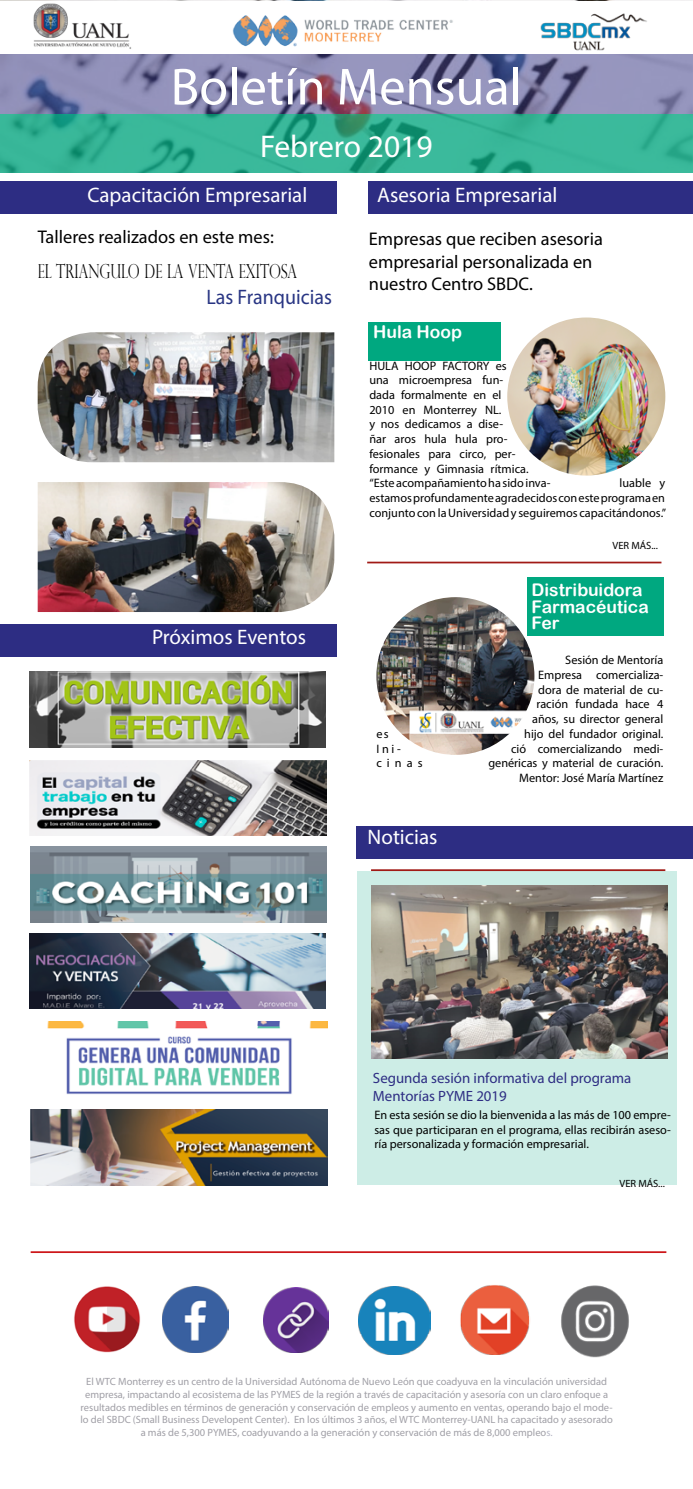
<style>
.page{position:relative;width:693px;height:1489px;background:#fff}
.page>*{position:absolute;margin:0;border:0;box-sizing:border-box;transform-origin:0 0}
.t1{font:52.5px "Myriad Pro";color:#fff}
.t2{font:31.5px "Myriad Pro";color:#fff}
.t3{font:21px "Myriad Pro";color:#fff}
.t4{font:21px "Myriad Pro";color:#283583;scale:.95 1}
.t5{font:300 19.25px "Perpetua Titling";color:#000;scale:.72 1}
.t6{font:18.38px/22.1px "Myriad Pro";color:#000}
.t7{font:17.5px/16.6px "Arial Rounded MT Bold";color:#fff}
.t8{font:14.88px/17.8px "Myriad Pro";color:#2d2d83}
.t9{font:12.25px/14.7px "Myriad Pro";color:#000;text-align:justify}
.t10{font:10.5px/12.6px "Myriad Pro";color:#a09fa6;text-align:center}
.t11{font:10.5px "Myriad Pro";color:#000}
.s1{color:#b5b6c5}
</style>
<div class="page">
<div style="left:358px;top:871px;width:319px;height:313px;background:#cdede6"></div>
<div style="left:369px;top:322px;width:132px;height:38px;background:#00a880"></div>
<svg style="left:0;top:54px;width:692px;height:60px;background:#8784ad"></svg>
<svg style="left:0;top:114px;width:692px;height:58px;background:#34b294"></svg>
<div style="left:369px;top:182px;width:324px;height:32px;background:#2d2d83"></div>
<div style="left:0;top:182px;width:336px;height:32px;background:#2d2d83"></div>
<img style="left:232px;top:15px;width:221px;height:32px">
<img style="left:540px;top:13px;width:107px;height:38px">
<img style="left:32px;top:0;width:101px;height:49px">
<img style="left:507px;top:317px;width:158px;height:158px;border-radius:79px">
<img style="left:376px;top:597px;width:158px;height:157px;border-radius:79px">
<div style="left:528px;top:577px;width:136px;height:59px;background:#00a880"></div>
<hr style="left:367px;top:561px;width:294px;height:2px;background:#a11a16">
<div style="left:0;top:624px;width:336px;height:32px;background:#2d2d83"></div>
<img style="left:30px;top:760px;width:296px;height:75px">
<div style="left:357px;top:826px;width:336px;height:32px;background:#2d2d83"></div>
<img style="left:372px;top:885px;width:295px;height:173px">
<img style="left:163px;top:1286px;width:65px;height:66px">
<img style="left:358px;top:1286px;width:72px;height:68px">
<img style="left:263px;top:1287px;width:66px;height:65px">
<img style="left:460px;top:1285px;width:70px;height:69px">
<img style="left:561px;top:1285px;width:68px;height:73px">
<img style="left:74px;top:1286px;width:67px;height:67px">
<hr style="left:31px;top:1251px;width:635px;height:1px;background:#cd171a">
<img style="left:31px;top:846px;width:295px;height:76px">
<hr style="left:371px;top:869px;width:294px;height:2px;background:#a11a16">
<img style="left:29px;top:933px;width:297px;height:75px">
<img style="left:47px;top:1021px;width:280px;height:74px">
<img style="left:30px;top:671px;width:295px;height:76px">
<img style="left:31px;top:1109px;width:296px;height:75px">
<img style="left:38px;top:332px;width:296px;height:130px">
<img style="left:38px;top:482px;width:296px;height:130px">
<h1 class="t1" style="left:171px;top:54px;width:353px">Boletín Mensual</h1>
<h2 class="t2" style="left:260px;top:127px;width:174px">Febrero 2019</h2>
<h3 class="t3" style="left:87px;top:182px;width:221px">Capacitación Empresarial</h3>
<h3 class="t3" style="left:377px;top:182px;width:182px">Asesoria Empresarial</h3>
<h3 class="t6" style="left:369px;top:228px;width:235px">Empresas que reciben asesoria empresarial personalizada en nuestro Centro SBDC.</h3>
<h3 class="t6" style="left:38px;top:225px;width:238px">Talleres realizados en este mes:</h3>
<h3 class="t5" style="left:38px;top:260px;width:362px">EL TRIANGULO DE LA VENTA EXITOSA</h3>
<h3 class="t4" style="left:206px;top:283px;width:134px">Las Franquicias</h3>
<h3 class="t7" style="left:373px;top:323px;width:90px">Hula Hoop</h3>
<p class="t9" style="left:369px;top:358px;width:183px;text-align:left">HULA HOOP FACTORY es<br>una microempresa fun-<br>dada formalmente en el<br>2010 en Monterrey NL.<br>y nos dedicamos a dise-<br>ñar aros hula hula pro&shy;fesionales para circo, per&shy;formance y Gimnasia rítmica. “Este acompañamiento ha sido inva-</p>
<p class="t9" style="left:369px;top:475px;width:298px;text-indent:250px">luable y estamos profundamente agradecidos con este programa en conjunto con la Universidad y seguiremos capacitándonos.”</p>
<h3 class="t3" style="left:152px;top:624px;width:156px">Próximos Eventos</h3>
<p class="t11" style="left:613px;top:538px;width:47px">VER MÁS...</p>
<h3 class="t7" style="left:532px;top:581px;width:119px">Distribuidora<br>Farmacéutica<br>Fer</h3>
<p class="t9" style="left:532px;top:652px;width:133px;text-align:right">Sesión de Mentoría<br>Empresa comercializa&shy;dora de material de cu&shy;ración fundada hace 4 años, su director general</p>
<p class="t9" style="left:376px;top:726px;width:14px">es</p>
<p class="t9" style="left:524px;top:726px;width:141px">hijo del fundador original.</p>
<p class="t9" style="left:376px;top:740px;width:26px">Ini-</p>
<p class="t9" style="left:511px;top:740px;width:154px">ció comercializando medi-</p>
<p class="t9" style="left:376px;top:755px;width:48px">cinas</p>
<p class="t9" style="left:488px;top:755px;width:177px;text-align:right">genéricas y material de curación.<br>Mentor: José María Martínez</p>
<h3 class="t3" style="left:368px;top:823px;width:71px">Noticias</h3>
<p class="t8" style="left:373px;top:1068px;width:260px">Segunda sesión informativa del programa<br>Mentorías PYME 2019</p>
<p class="t9" style="left:374px;top:1107px;width:298px">En esta sesión se dio la bienvenida a las más de 100 empre&shy;sas que participaran en el programa, ellas recibirán aseso&shy;ría personalizada y formación empresarial.</p>
<p class="t11" style="left:619px;top:1177px;width:47px">VER MÁS...</p>
<p class="t10" style="left:80px;top:1375px;width:534px">El WTC Monterrey es un centro de la Universidad Autónoma de Nuevo León que coadyuva en la vinculación universidad empresa, impactando al ecosistema de las PYMES de la región a través de capacitación y asesoría con un claro enfoque a resultados medibles en términos de generación y conservación de empleos y aumento en ventas, operando bajo el mode&shy;lo del SBDC (Small Business Developent Center). En los últimos 3 años, el WTC Monterrey-UANL ha capacitado y asesorado a más de 5,300 PYMES, coadyuvando a la generación y conservación de más de 8,000 empleo<span class="s1">s.</span></p>
</div>
